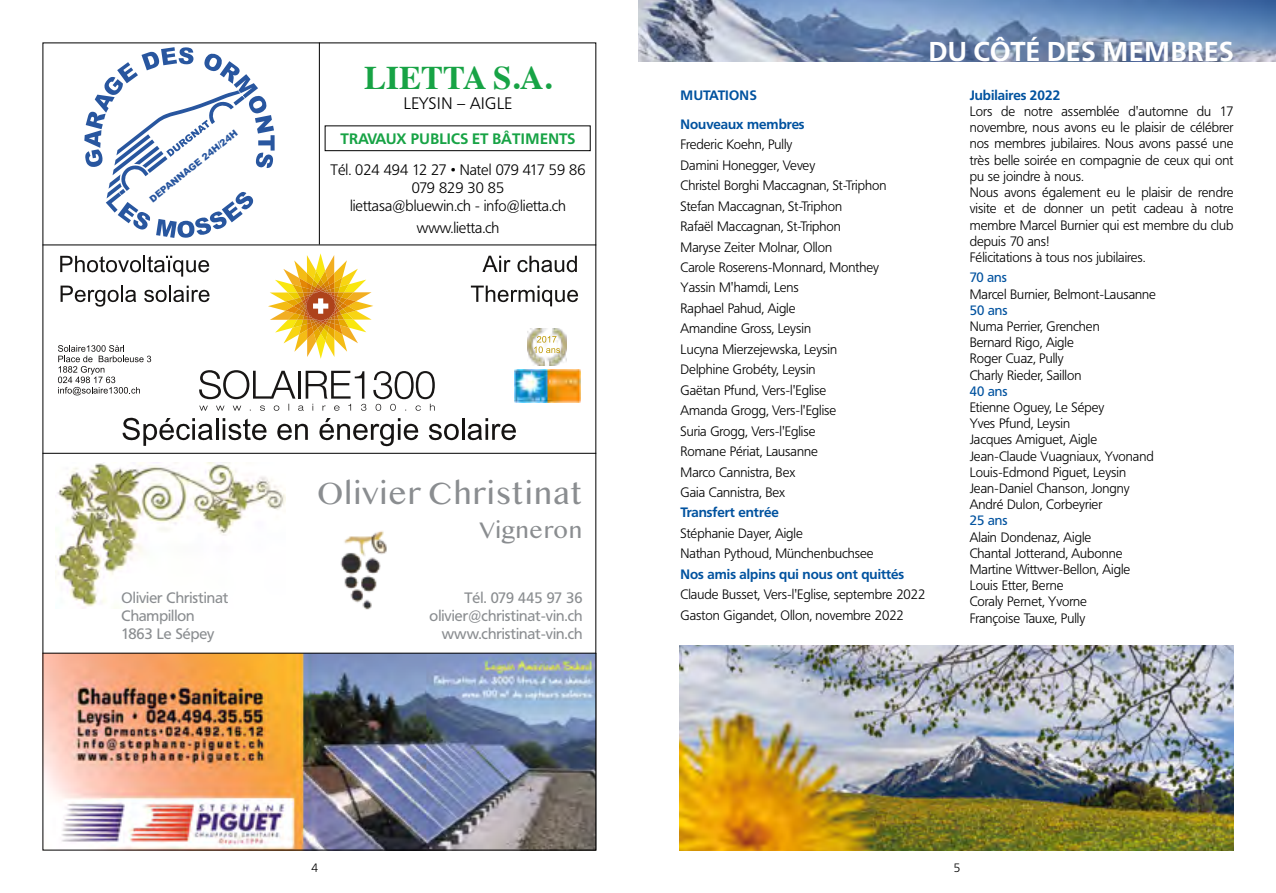
<style>
.page{position:relative;width:1276px;height:893px;background:#fff}
.page>*{position:absolute;margin:0;border:0;box-sizing:border-box;transform-origin:0 0}
.t1{font:700 33px "Times";color:#17a345}
.t2{font:28.5px "Bangla MN";color:#8a8d90}
.t3{font:700 27px "Frutiger BQ";letter-spacing:.02em;color:#fff}
.t4{font:21px "Bangla MN";color:#8a8d90}
.t5{font:300 16.5px "Frutiger BQ";letter-spacing:.02em;color:#000}
.t6{font:15px "Frutiger BQ";color:#8a8d90}
.t7{font:300 15px/18px "Frutiger BQ";color:#000;text-align:center}
.t8{font:700 15px "Frutiger BQ";color:#17a345}
.t9{font:300 13.5px/16.2px "Frutiger BQ";color:#000}
.t10{font:700 13.5px/29px "Frutiger BQ";color:#00529f}
.t11{font:13.5px "Frutiger BQ";color:#00529f}
.t12{font:300 12px "Frutiger BQ";color:#000}
.t13{font:900 9.3px "Arial";color:#28569f}
</style>
<div class="page">
<hr style="left:319px;top:43px;width:1px;height:201px;background:#000">
<svg style="left:84px;top:47px;width:191px;height:191px"></svg>
<div style="left:325px;top:125px;width:265px;height:26px;border:1px solid #000"></div>
<img style="left:638px;top:0;width:638px;height:61px">
<svg style="left:199px;top:370px;width:167px;height:41px"></svg>
<svg style="left:373px;top:371px;width:62px;height:40px"></svg>
<svg style="left:268px;top:253px;width:105px;height:106px"></svg>
<svg style="left:123px;top:418px;width:90px;height:28px"></svg>
<hr style="left:216px;top:418px;width:2px;height:22px;background:#161413">
<svg style="left:223px;top:418px;width:43px;height:22px"></svg>
<svg style="left:277px;top:424px;width:31px;height:16px"></svg>
<svg style="left:319px;top:418px;width:99px;height:28px"></svg>
<svg style="left:429px;top:424px;width:30px;height:16px"></svg>
<hr style="left:462px;top:418px;width:2px;height:22px;background:#161413">
<svg style="left:468px;top:418px;width:48px;height:22px"></svg>
<svg style="left:482px;top:256px;width:28px;height:16px"></svg>
<svg style="left:517px;top:256px;width:60px;height:16px"></svg>
<svg style="left:61px;top:286px;width:75px;height:21px"></svg>
<svg style="left:144px;top:286px;width:65px;height:16px"></svg>
<svg style="left:471px;top:286px;width:107px;height:20px"></svg>
<svg style="left:60px;top:256px;width:149px;height:21px"></svg>
<svg style="left:58px;top:345px;width:93px;height:50px"></svg>
<img style="left:514px;top:369px;width:66px;height:34px">
<img style="left:527px;top:329px;width:40px;height:37px">
<svg style="left:534px;top:336px;width:26px;height:17px"></svg>
<img style="left:55px;top:462px;width:231px;height:147px">
<img style="left:340px;top:531px;width:47px;height:79px">
<img style="left:45px;top:654px;width:549px;height:194px">
<hr style="left:43px;top:653px;width:553px;height:1px;background:#000">
<hr style="left:43px;top:453px;width:553px;height:1px;background:#000">
<hr style="left:43px;top:245px;width:553px;height:1px;background:#000">
<img style="left:680px;top:645px;width:553px;height:205px">
<p class="t13" style="left:147px;top:195px;width:111px;rotate:-39deg">DEPANNAGE 24H/24H</p>
<h1 class="t1" style="left:364px;top:46px;width:189px">LIETTA S.A.</h1>
<p class="t5" style="left:404px;top:93px;width:110px">LEYSIN – AIGLE</p>
<p class="t8" style="left:341px;top:130px;width:236px">TRAVAUX PUBLICS ET BÂTIMENTS</p>
<p class="t7" style="left:330px;top:161px;width:256px">Tél. 024 494 12 27 • Natel 079 417 59 86<br>079 829 30 85<br>liettasa@bluewin.ch - info@lietta.ch</p>
<p class="t7" style="left:417px;top:219px;width:84px">www.lietta.ch</p>
<h2 class="t2" style="left:317px;top:474px;width:267px">Olivier Christinat</h2>
<h3 class="t4" style="left:479px;top:516px;width:105px">Vigneron</h3>
<p class="t6" style="left:122px;top:589px;width:108px">Olivier Christinat</p>
<p class="t6" style="left:464px;top:589px;width:120px">Tél. 079 445 97 36</p>
<p class="t6" style="left:122px;top:607px;width:75px">Champillon</p>
<p class="t6" style="left:429px;top:607px;width:155px">olivier@christinat-vin.ch</p>
<p class="t6" style="left:122px;top:625px;width:94px">1863 Le Sépey</p>
<p class="t6" style="left:442px;top:625px;width:142px">www.christinat-vin.ch</p>
<p class="t12" style="left:311px;top:861px;width:8px">4</p>
<h3 class="t3" style="left:929px;top:36px;width:306px">DU CÔTÉ DES MEMBRES</h3>
<p class="t10" style="left:680px;top:81px;width:126px">MUTATIONS<br>Nouveaux membres</p>
<p class="t9" style="left:680px;top:135px;width:207px;line-height:20.4px">Frederic Koehn, Pully<br>Damini Honegger, Vevey<br>Christel Borghi Maccagnan, St-Triphon<br>Stefan Maccagnan, St-Triphon<br>Rafaël Maccagnan, St-Triphon<br>Maryse Zeiter Molnar, Ollon<br>Carole Roserens-Monnard, Monthey<br>Yassin M'hamdi, Lens<br>Raphael Pahud, Aigle<br>Amandine Gross, Leysin<br>Lucyna Mierzejewska, Leysin<br>Delphine Grobéty, Leysin<br>Gaëtan Pfund, Vers-l'Eglise<br>Amanda Grogg, Vers-l'Eglise<br>Suria Grogg, Vers-l'Eglise<br>Romane Périat, Lausanne<br>Marco Cannistra, Bex<br>Gaia Cannistra, Bex</p>
<p class="t10" style="left:680px;top:498px;width:100px">Transfert entrée</p>
<p class="t9" style="left:680px;top:523px;width:194px;line-height:20.4px">Stéphanie Dayer, Aigle<br>Nathan Pythoud, Münchenbuchsee</p>
<p class="t10" style="left:680px;top:560px;width:225px">Nos amis alpins qui nous ont quittés</p>
<p class="t9" style="left:680px;top:585px;width:247px;line-height:20.4px">Claude Busset, Vers-l'Eglise, septembre 2022<br>Gaston Gigandet, Ollon, novembre 2022</p>
<p class="t10" style="left:969px;top:81px;width:92px">Jubilaires 2022</p>
<p class="t9" style="left:969px;top:104px;width:265px">Lors de notre assemblée d'automne du 17 novembre, nous avons eu le plaisir de célébrer nos membres jubilaires. Nous avons passé une très belle soirée en compagnie de ceux qui ont pu se joindre à nous.<br>Nous avons également eu le plaisir de rendre visite et de donner un petit cadeau à notre membre Marcel Burnier qui est membre du club depuis 70 ans!<br>Félicitations à tous nos jubilaires.</p>
<p class="t11" style="left:969px;top:270px;width:39px">70 ans</p>
<p class="t9" style="left:969px;top:286px;width:188px">Marcel Burnier, Belmont-Lausanne</p>
<p class="t11" style="left:969px;top:302px;width:39px">50 ans</p>
<p class="t9" style="left:969px;top:318px;width:131px">Numa Perrier, Grenchen<br>Bernard Rigo, Aigle<br>Roger Cuaz, Pully<br>Charly Rieder, Saillon</p>
<p class="t11" style="left:969px;top:383px;width:39px">40 ans</p>
<p class="t9" style="left:969px;top:399px;width:185px">Etienne Oguey, Le Sépey<br>Yves Pfund, Leysin<br>Jacques Amiguet, Aigle<br>Jean-Claude Vuagniaux, Yvonand<br>Louis-Edmond Piguet, Leysin<br>Jean-Daniel Chanson, Jongny<br>André Dulon, Corbeyrier</p>
<p class="t11" style="left:969px;top:513px;width:39px">25 ans</p>
<p class="t9" style="left:969px;top:529px;width:162px">Alain Dondenaz, Aigle<br>Chantal Jotterand, Aubonne<br>Martine Wittwer-Bellon, Aigle<br>Louis Etter, Berne<br>Coraly Pernet, Yvorne<br>Françoise Tauxe, Pully</p>
<p class="t12" style="left:953px;top:861px;width:8px">5</p>
</div>
